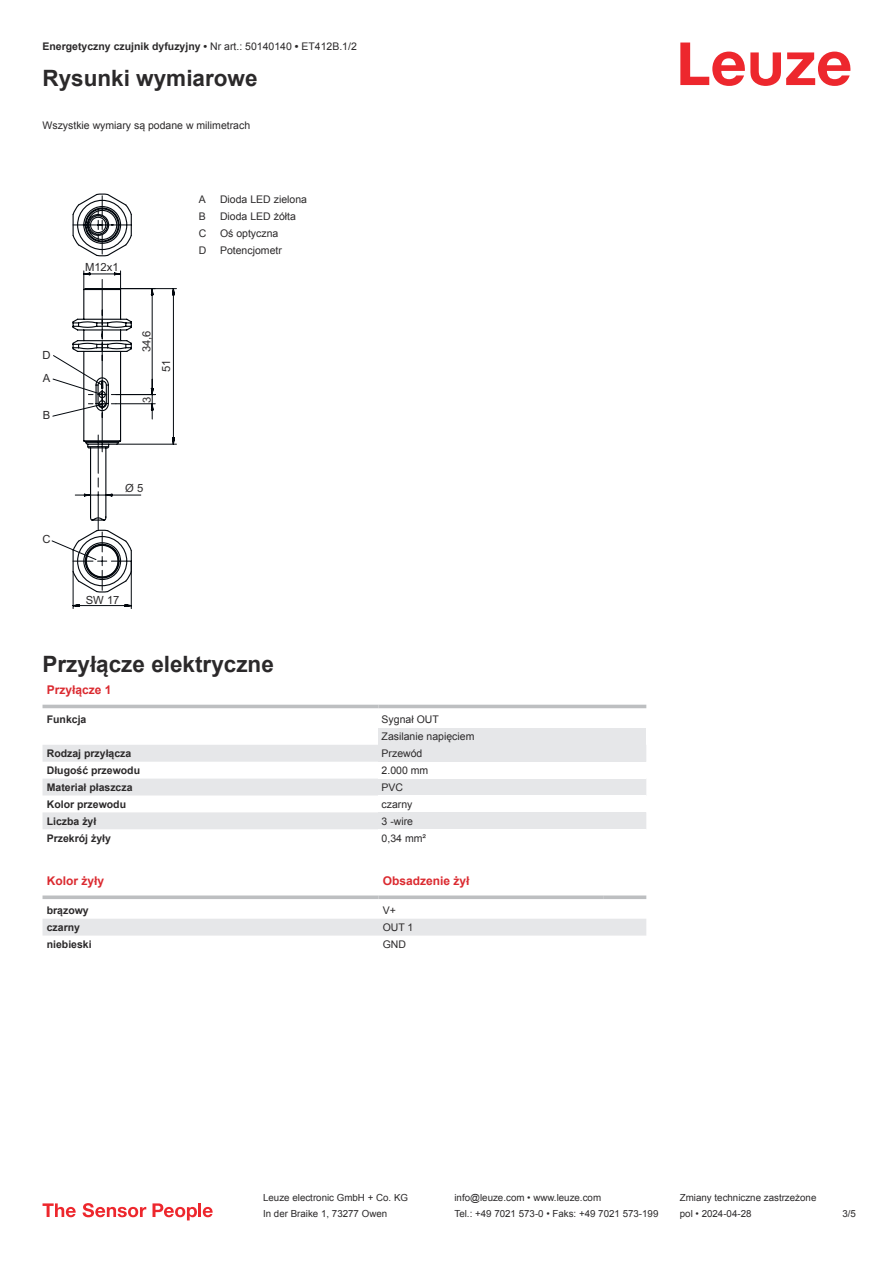
<style>
.page{position:relative;width:893px;height:1263px;background:#fff}
.page>*{position:absolute;margin:0;border:0;box-sizing:border-box;transform-origin:0 0}
.t1{font:700 22.5px "Arial";color:#2b292a}
.t2{font:700 12px "Arial";color:#db2a30}
.t3{font:11.25px "Arial";color:#2b292a}
.t4{font:700 10.5px "Arial";color:#2b292a}
.t5{font:10.5px/17px "Arial";color:#2b292a}
.t6{font:9.75px "Arial";color:#2b292a}
.s1{font-weight:400}
</style>
<div class="page">
<svg style="left:680px;top:43px;width:170px;height:43px"></svg>
<svg style="left:43px;top:704px;width:603px;height:5px"></svg>
<svg style="left:43px;top:745px;width:335px;height:84px;fill:#e6e7e9"></svg>
<hr style="left:43px;top:705px;width:335px;height:3px;background:#bdbfc1">
<hr style="left:378px;top:705px;width:268px;height:3px;background:#bdbfc1">
<div style="left:378px;top:728px;width:268px;height:17px;background:#e6e7e9"></div>
<div style="left:378px;top:745px;width:268px;height:17px;background:#e6e7e9"></div>
<div style="left:378px;top:778px;width:268px;height:17px;background:#e6e7e9"></div>
<div style="left:378px;top:812px;width:268px;height:17px;background:#e6e7e9"></div>
<svg style="left:43px;top:935px;width:603px;height:1px"></svg>
<div style="left:43px;top:919px;width:603px;height:16px;background:#e6e7e9"></div>
<svg style="left:43px;top:895px;width:335px;height:4px"></svg>
<svg style="left:378px;top:895px;width:226px;height:4px"></svg>
<svg style="left:604px;top:895px;width:42px;height:4px"></svg>
<svg style="left:43px;top:1203px;width:33px;height:14px"></svg>
<svg style="left:83px;top:1203px;width:63px;height:14px"></svg>
<svg style="left:153px;top:1203px;width:44px;height:17px"></svg>
<hr style="left:198px;top:1203px;width:3px;height:14px;background:#ed272d">
<svg style="left:203px;top:1207px;width:10px;height:10px"></svg>
<svg style="left:51px;top:288px;width:126px;height:321px"></svg>
<svg style="left:72px;top:193px;width:84px;height:400px"></svg>
<p class="t4" style="left:43px;top:42px;width:316px">Energetyczny czujnik dyfuzyjny • <span class="s1">Nr art.: 50140140</span> • <span class="s1">ET412B.1/2</span></p>
<h1 class="t1" style="left:43px;top:69px;width:217px">Rysunki wymiarowe</h1>
<p class="t5" style="left:43px;top:116px;width:209px">Wszystkie wymiary są podane w milimetrach</p>
<p class="t3" style="left:43px;top:350px;width:10px">D</p>
<p class="t3" style="left:43px;top:374px;width:9px">A</p>
<p class="t3" style="left:43px;top:410px;width:9px">B</p>
<p class="t3" style="left:43px;top:535px;width:10px">C</p>
<p class="t3" style="left:85px;top:262px;width:35px">M12x1</p>
<p class="t3" style="left:142px;top:352px;width:23px;rotate:-90deg">34,6</p>
<p class="t3" style="left:142px;top:403px;width:8px;rotate:-90deg">3</p>
<p class="t3" style="left:162px;top:372px;width:14px;rotate:-90deg">51</p>
<p class="t5" style="left:199px;top:192px;width:9px">A</p>
<p class="t5" style="left:220px;top:191px;width:88px">Dioda LED zielona</p>
<p class="t5" style="left:199px;top:209px;width:9px">B</p>
<p class="t5" style="left:220px;top:208px;width:77px">Dioda LED żółta</p>
<p class="t5" style="left:199px;top:225px;width:9px">C</p>
<p class="t5" style="left:220px;top:225px;width:60px">Oś optyczna</p>
<p class="t5" style="left:199px;top:243px;width:9px">D</p>
<p class="t5" style="left:220px;top:242px;width:63px">Potencjometr</p>
<p class="t3" style="left:125px;top:483px;width:20px">Ø 5</p>
<p class="t3" style="left:86px;top:595px;width:35px">SW 17</p>
<h1 class="t1" style="left:43px;top:648px;width:233px">Przyłącze elektryczne</h1>
<p class="t2" style="left:47px;top:681px;width:66px">Przyłącze 1</p>
<p class="t4" style="left:47px;top:715px;width:41px">Funkcja</p>
<p class="t5" style="left:382px;top:711px;width:94px">Sygnał OUT<br>Zasilanie napięciem</p>
<p class="t4" style="left:47px;top:746px;width:86px">Rodzaj przyłącza</p>
<p class="t5" style="left:382px;top:746px;width:42px">Przewód</p>
<p class="t4" style="left:47px;top:763px;width:95px">Długość przewodu</p>
<p class="t5" style="left:382px;top:763px;width:48px">2.000 mm</p>
<p class="t4" style="left:47px;top:780px;width:87px">Materiał płaszcza</p>
<p class="t5" style="left:382px;top:778px;width:23px">PVC</p>
<p class="t4" style="left:47px;top:797px;width:81px">Kolor przewodu</p>
<p class="t5" style="left:382px;top:796px;width:32px">czarny</p>
<p class="t4" style="left:47px;top:813px;width:51px">Liczba żył</p>
<p class="t5" style="left:382px;top:813px;width:33px">3 -wire</p>
<p class="t4" style="left:47px;top:830px;width:66px">Przekrój żyły</p>
<p class="t5" style="left:382px;top:830px;width:46px">0,34 mm²</p>
<p class="t2" style="left:47px;top:872px;width:59px">Kolor żyły</p>
<p class="t2" style="left:383px;top:872px;width:88px">Obsadzenie żył</p>
<p class="t4" style="left:47px;top:903px;width:44px">brązowy</p>
<p class="t5" style="left:383px;top:902px;width:15px">V+</p>
<p class="t4" style="left:47px;top:923px;width:35px">czarny</p>
<p class="t5" style="left:383px;top:920px;width:32px">OUT 1</p>
<p class="t4" style="left:47px;top:937px;width:46px">niebieski</p>
<p class="t5" style="left:383px;top:935px;width:25px">GND</p>
<p class="t6" style="left:263px;top:1191px;width:146px">Leuze electronic GmbH + Co. KG</p>
<p class="t6" style="left:454px;top:1191px;width:148px">info@leuze.com • www.leuze.com</p>
<p class="t6" style="left:680px;top:1191px;width:138px">Zmiany techniczne zastrzeżone</p>
<p class="t6" style="left:263px;top:1210px;width:126px">In der Braike 1, 73277 Owen</p>
<p class="t6" style="left:454px;top:1207px;width:205px">Tel.: +49 7021 573-0 • Faks: +49 7021 573-199</p>
<p class="t6" style="left:680px;top:1207px;width:73px">pol • 2024-04-28</p>
<p class="t6" style="left:842px;top:1210px;width:15px">3 /5</p>
</div>
